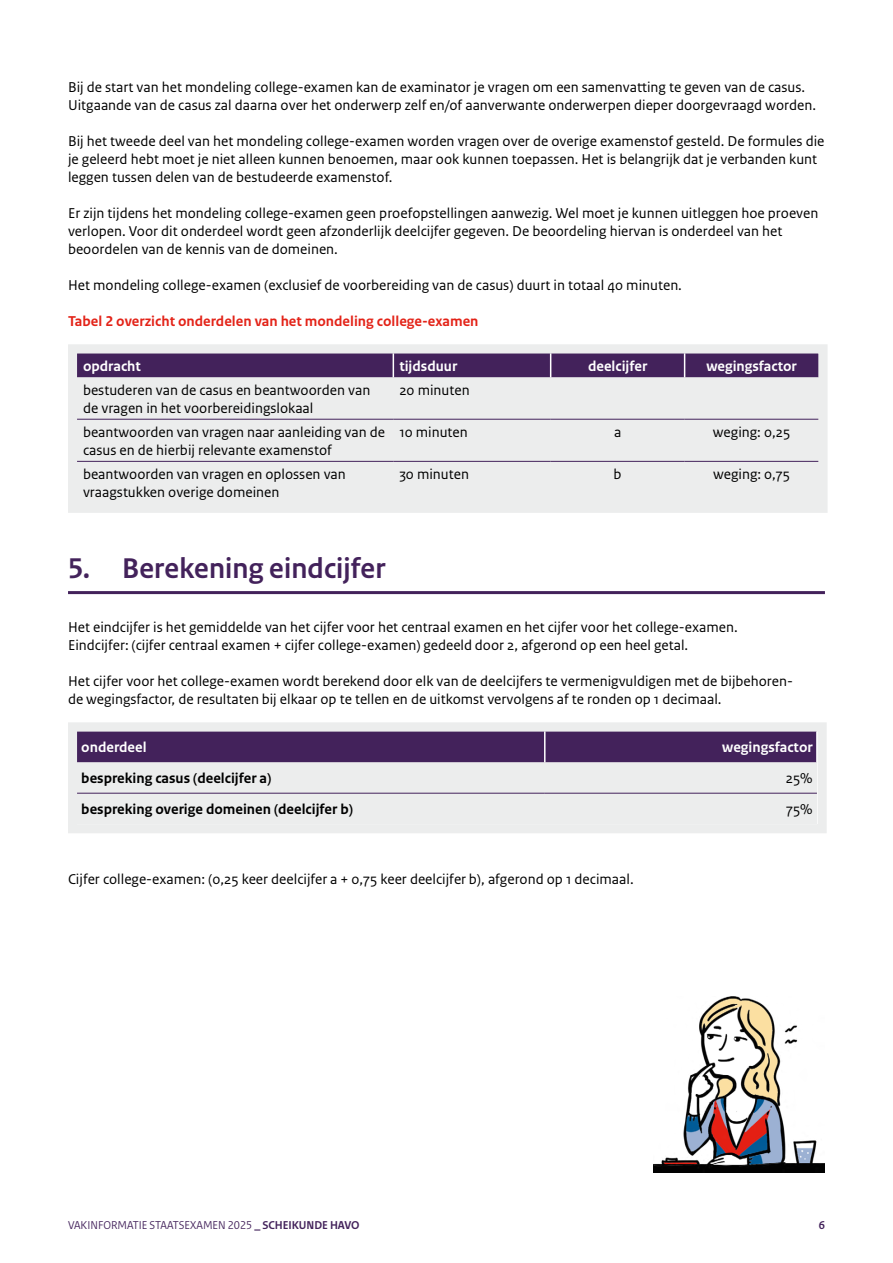
<style>
.page{position:relative;width:893px;height:1263px;background:#fff}
.page>*{position:absolute;margin:0;border:0;box-sizing:border-box;transform-origin:0 0}
.H2_kop_1_Paars{font:700 30px "Rijksoverheid Sans Heading";letter-spacing:.01em;color:#43225b}
.P_bodytekst{font:15px/18px "Rijksoverheid Sans Text";color:#000}
.P_plat{font:15px/18px "Rijksoverheid Sans Text";color:#000}
.Tabel_bodytekst{font:15px/18px "Rijksoverheid Sans Text";color:#000}
.P_bodytekst-2{font:700 15px "Rijksoverheid Sans Text";color:#000}
.P_bodytekst-3{font:700 15px "Rijksoverheid Sans Text";color:#fff}
.P_Tabelverwijzing{font:700 15px "Rijksoverheid Sans Text";color:#e32318}
.t1{font:12px "Rijksoverheid Sans Heading";color:#43225b}
.t2{font:700 12px "Rijksoverheid Sans Heading";color:#43225b}
.s1{font-weight:700}
</style>
<div class="page">
<hr style="left:68px;top:591px;width:757px;height:3px;background:#43225b">
<svg style="left:68px;top:344px;width:760px;height:169px;background:#d3cfd7"></svg>
<svg style="left:68px;top:722px;width:759px;height:111px;background:#bdb4c4"></svg>
<img style="left:654px;top:996px;width:171px;height:176px">
<p class="P_bodytekst" style="left:68px;top:79px;width:749px">Bij de start van het mondeling college-examen kan de examinator je vragen om een samenvatting te geven van de casus.<br>Uitgaande van de casus zal daarna over het onderwerp zelf en/of aanverwante onderwerpen dieper doorgevraagd worden.</p>
<p class="P_bodytekst" style="left:68px;top:133px;width:758px">Bij het tweede deel van het mondeling college-examen worden vragen over de overige examenstof gesteld. De formules die je geleerd hebt moet je niet alleen kunnen benoemen, maar ook kunnen toepassen. Het is belangrijk dat je verbanden kunt leggen tussen delen van de bestudeerde examenstof.</p>
<p class="P_bodytekst" style="left:68px;top:205px;width:752px">Er zijn tijdens het mondeling college-examen geen proefopstellingen aanwezig. Wel moet je kunnen uitleggen hoe proeven verlopen. Voor dit onderdeel wordt geen afzonderlijk deelcijfer gegeven. De beoordeling hiervan is onderdeel van het beoordelen van de kennis van de domeinen.</p>
<p class="P_bodytekst" style="left:68px;top:277px;width:615px">Het mondeling college-examen (exclusief de voorbereiding van de casus) duurt in totaal 40 minuten.</p>
<p class="P_Tabelverwijzing" style="left:68px;top:313px;width:412px">Tabel 2 overzicht onderdelen van het mondeling college-examen</p>
<p class="P_bodytekst-3" style="left:83px;top:358px;width:59px">opdracht</p>
<p class="P_bodytekst-3" style="left:399px;top:358px;width:59px">tijdsduur</p>
<p class="P_bodytekst-3" style="left:588px;top:358px;width:61px">deelcijfer</p>
<p class="P_bodytekst-3" style="left:706px;top:358px;width:92px">wegingsfactor</p>
<p class="Tabel_bodytekst" style="left:83px;top:382px;width:289px">bestuderen van de casus en beantwoorden van de vragen in het voorbereidingslokaal</p>
<p class="Tabel_bodytekst" style="left:399px;top:382px;width:72px">20 minuten</p>
<p class="Tabel_bodytekst" style="left:83px;top:424px;width:304px">beantwoorden van vragen naar aanleiding van de casus en de hierbij relevante examenstof</p>
<p class="Tabel_bodytekst" style="left:399px;top:424px;width:70px">10 minuten</p>
<p class="Tabel_bodytekst" style="left:614px;top:424px;width:9px">a</p>
<p class="Tabel_bodytekst" style="left:713px;top:424px;width:79px">weging: 0,25</p>
<p class="Tabel_bodytekst" style="left:83px;top:466px;width:264px">beantwoorden van vragen en oplossen van vraagstukken overige domeinen</p>
<p class="Tabel_bodytekst" style="left:399px;top:466px;width:71px">30 minuten</p>
<p class="Tabel_bodytekst" style="left:614px;top:466px;width:10px">b</p>
<p class="Tabel_bodytekst" style="left:713px;top:466px;width:79px">weging: 0,75</p>
<h2 class="H2_kop_1_Paars" style="left:68px;top:552px;width:319px">5. Berekening eindcijfer</h2>
<p class="P_plat" style="left:68px;top:619px;width:671px">Het eindcijfer is het gemiddelde van het cijfer voor het centraal examen en het cijfer voor het college-examen.</p>
<p class="P_plat" style="left:68px;top:637px;width:622px">Eindcijfer: (cijfer centraal examen + cijfer college-examen) gedeeld door 2, afgerond op een heel getal.</p>
<p class="P_plat" style="left:68px;top:673px;width:726px">Het cijfer voor het college-examen wordt berekend door elk van de deelcijfers te vermenigvuldigen met de bijbehoren&shy;de wegingsfactor, de resultaten bij elkaar op te tellen en de uitkomst vervolgens af te ronden op 1 decimaal.</p>
<p class="P_bodytekst-3" style="left:81px;top:738px;width:67px">onderdeel</p>
<p class="P_bodytekst-3" style="left:722px;top:738px;width:92px">wegingsfactor</p>
<p class="P_bodytekst-2" style="left:81px;top:769px;width:192px">bespreking casus (deelcijfer a)</p>
<p class="Tabel_bodytekst" style="left:786px;top:769px;width:28px">25%</p>
<p class="P_bodytekst-2" style="left:81px;top:800px;width:273px">bespreking overige domeinen (deelcijfer b)</p>
<p class="Tabel_bodytekst" style="left:786px;top:800px;width:28px">75%</p>
<p class="P_plat" style="left:68px;top:871px;width:567px">Cijfer college-examen: (0,25 keer deelcijfer a + 0,75 keer deelcijfer b), afgerond op 1 decimaal.</p>
<p class="t1" style="left:68px;top:1218px;width:293px">VAKINFORMATIE STAATSEXAMEN 2025 <span class="s1">_ SCHEIKUNDE HAVO</span></p>
<p class="t2" style="left:819px;top:1219px;width:8px">6</p>
</div>
